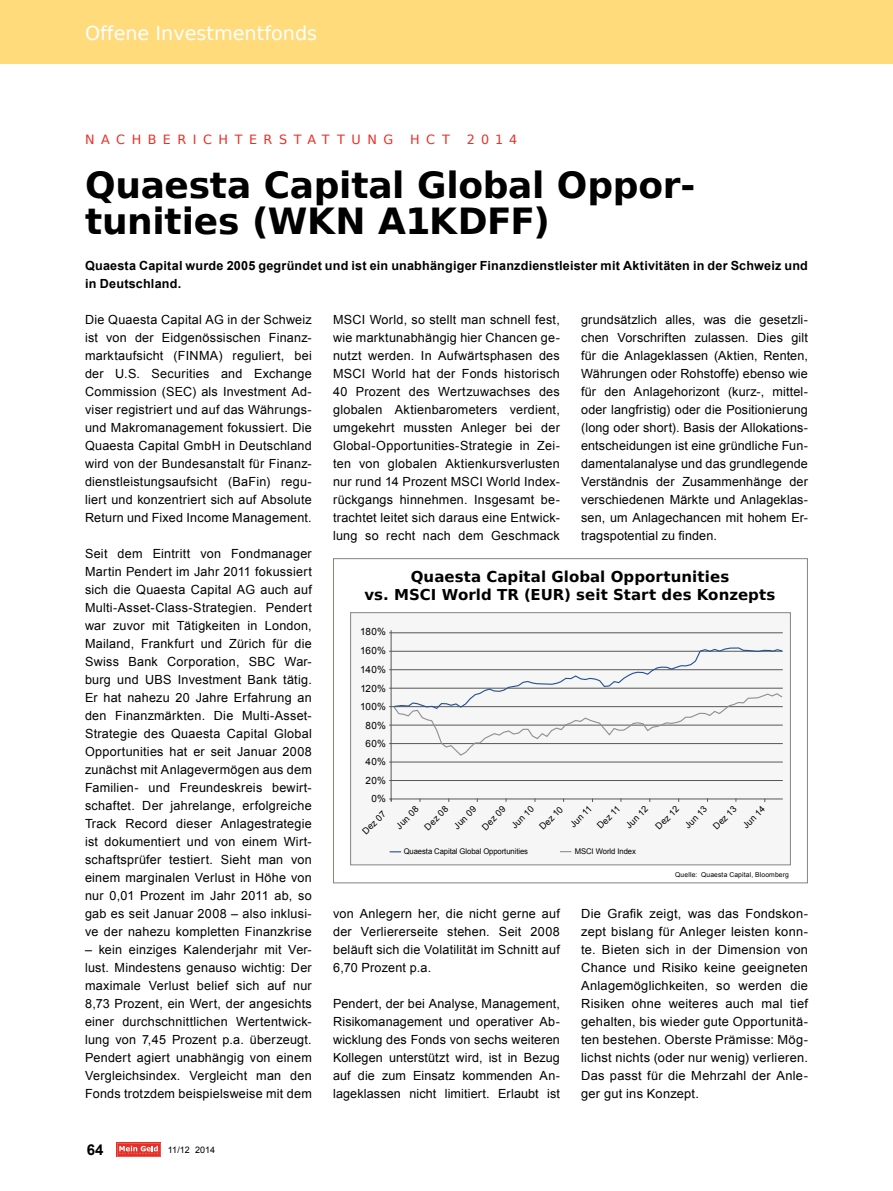
<style>
.page{position:relative;width:893px;height:1191px;background:#fff}
.page>*{position:absolute;margin:0;border:0;box-sizing:border-box;transform-origin:0 0}
.t1{font:700 36px/36px "Bitstream Vera Sans";letter-spacing:-.01em;color:#000}
.t2{font:19.2px "Bitstream Vera Sans";color:#fff}
.t3{font:700 15px/18px "Bitstream Vera Sans";letter-spacing:.005em;color:#000;text-align:center}
.t4{font:700 15px "Arial";color:#000}
.t5{font:12.75px "Bitstream Vera Sans";letter-spacing:.51em;color:#e63027}
.t6{font:12.6px/18px "Arial";letter-spacing:.02em;color:#000;text-align:justify}
.t7{font:700 12.6px/18px "Arial";letter-spacing:.015em;color:#000}
.t8{font:9.9px/18.3px "Arial";letter-spacing:.025em;color:#000}
.t9{font:9px "Arial";color:#000}
.t10{font:7.8px "Arial";letter-spacing:-.01em;color:#000}
.t11{font:6.75px "Arial";letter-spacing:.025em;color:#000}
</style>
<div class="page">
<svg style="left:116px;top:1142px;width:45px;height:15px"></svg>
<svg style="left:117px;top:1143px;width:43px;height:13px"></svg>
<div style="left:0;top:0;width:893px;height:63px;background:#ffdb7c"></div>
<div style="left:333px;top:558px;width:475px;height:325px;border:1px solid #87837c"></div>
<div style="left:350px;top:612px;width:441px;height:253px;background:#f6f6f6;border:1px solid #87837c"></div>
<hr style="left:391px;top:631px;width:1px;height:170px;background:#575756">
<hr style="left:390px;top:798px;width:392px;height:1px;background:#575756">
<hr style="left:390px;top:780px;width:392px;height:1px;background:#575756">
<hr style="left:390px;top:761px;width:392px;height:1px;background:#575756">
<hr style="left:390px;top:743px;width:392px;height:1px;background:#575756">
<hr style="left:390px;top:724px;width:392px;height:1px;background:#575756">
<hr style="left:390px;top:706px;width:392px;height:1px;background:#575756">
<hr style="left:390px;top:688px;width:392px;height:1px;background:#575756">
<hr style="left:390px;top:669px;width:392px;height:1px;background:#575756">
<hr style="left:390px;top:651px;width:392px;height:1px;background:#575756">
<hr style="left:390px;top:632px;width:392px;height:1px;background:#575756">
<svg style="left:392px;top:647px;width:391px;height:109px"></svg>
<h2 class="t2" style="left:85px;top:22px;width:234px">Offene Investmentfonds</h2>
<p class="t5" style="left:85px;top:132px;width:310px">NACHBERICHTERSTATTUNG</p>
<p class="t5" style="left:410px;top:132px;width:41px">HCT</p>
<p class="t5" style="left:467px;top:132px;width:52px">2014</p>
<h1 class="t1" style="left:85px;top:168px;width:612px">Quaesta Capital Global Oppor&shy;tunities (WKN A1KDFF)</h1>
<p class="t7" style="left:85px;top:257px;width:724px">Quaesta Capital wurde 2005 gegründet und ist ein unabhängiger Finanzdienstleister mit Aktivitäten in der Schweiz und in Deutschland.</p>
<p class="t6" style="left:85px;top:311px;width:228px">Die Quaesta Capital AG in der Schweiz ist von der Eidgenössischen Finanz&shy;marktaufsicht (FINMA) reguliert, bei der U.S. Securities and Exchange Commission (SEC) als Investment Ad&shy;viser registriert und auf das Währungs&shy;und Makromanagement fokussiert. Die Quaesta Capital GmbH in Deutschland wird von der Bundesanstalt für Finanz&shy;dienstleistungsaufsicht (BaFin) regu&shy;liert und konzentriert sich auf Absolute Return und Fixed Income Management.</p>
<p class="t6" style="left:85px;top:545px;width:228px">Seit dem Eintritt von Fondmanager Martin Pendert im Jahr 2011 fokussiert sich die Quaesta Capital AG auch auf Multi-Asset-Class-Strategien. Pendert war zuvor mit Tätigkeiten in London, Mailand, Frankfurt und Zürich für die Swiss Bank Corporation, SBC War&shy;burg und UBS Investment Bank tätig.<br>Er hat nahezu 20 Jahre Erfahrung an den Finanzmärkten. Die Multi-Asset-Strategie des Quaesta Capital Global Opportunities hat er seit Januar 2008 zunächst mit Anlagevermögen aus dem Familien- und Freundeskreis bewirt&shy;schaftet. Der jahrelange, erfolgreiche Track Record dieser Anlagestrategie ist dokumentiert und von einem Wirt&shy;schaftsprüfer testiert. Sieht man von einem marginalen Verlust in Höhe von nur 0,01 Prozent im Jahr 2011 ab, so gab es seit Januar 2008 – also inklusi&shy;ve der nahezu kompletten Finanzkrise</p>
<p class="t6" style="left:85px;top:941px;width:228px">– kein einziges Kalenderjahr mit Ver&shy;lust. Mindestens genauso wichtig: Der maximale Verlust belief sich auf nur 8,73 Prozent, ein Wert, der angesichts einer durchschnittlichen Wertentwick&shy;lung von 7,45 Prozent p.a. überzeugt.<br>Pendert agiert unabhängig von einem Vergleichsindex. Vergleicht man den Fonds trotzdem beispielsweise mit dem</p>
<p class="t4" style="left:87px;top:1139px;width:18px">64</p>
<p class="t9" style="left:168px;top:1143px;width:49px">11/12 2014</p>
<p class="t6" style="left:333px;top:311px;width:228px">MSCI World, so stellt man schnell fest, wie marktunabhängig hier Chancen ge&shy;nutzt werden. In Aufwärtsphasen des MSCI World hat der Fonds historisch 40 Prozent des Wertzuwachses des globalen Aktienbarometers verdient, umgekehrt mussten Anleger bei der Global-Opportunities-Strategie in Zei&shy;ten von globalen Aktienkursverlusten nur rund 14 Prozent MSCI World Index&shy;rückgangs hinnehmen. Insgesamt be&shy;trachtet leitet sich daraus eine Entwick&shy;lung so recht nach dem Geschmack</p>
<p class="t6" style="left:581px;top:311px;width:228px">grundsätzlich alles, was die gesetzli&shy;chen Vorschriften zulassen. Dies gilt für die Anlageklassen (Aktien, Renten, Währungen oder Rohstoffe) ebenso wie für den Anlagehorizont (kurz-, mittel&shy;oder langfristig) oder die Positionierung (long oder short). Basis der Allokations&shy;entscheidungen ist eine gründliche Fun&shy;damentalanalyse und das grundlegende Verständnis der Zusammenhänge der verschiedenen Märkte und Anlageklas&shy;sen, um Anlagechancen mit hohem Er&shy;tragspotential zu finden.</p>
<p class="t3" style="left:364px;top:568px;width:413px">Quaesta Capital Global Opportunities<br>vs. MSCI World TR (EUR) seit Start des Konzepts</p>
<p class="t8" style="left:360px;top:623px;width:27px">180%</p>
<p class="t8" style="left:360px;top:660px;width:27px">140%</p>
<p class="t8" style="left:360px;top:642px;width:27px">160%</p>
<p class="t8" style="left:360px;top:679px;width:27px">120%<br>100%</p>
<p class="t8" style="left:365px;top:716px;width:22px">80%</p>
<p class="t8" style="left:365px;top:734px;width:22px">60%</p>
<p class="t8" style="left:366px;top:753px;width:22px">40%</p>
<p class="t8" style="left:366px;top:771px;width:22px">20%</p>
<p class="t9" style="left:360px;top:828px;width:30px;rotate:-45deg">Dez 07</p>
<p class="t9" style="left:393px;top:823px;width:29px;rotate:-45deg">Jun 08</p>
<p class="t9" style="left:422px;top:824px;width:31px;rotate:-45deg">Dez 08</p>
<p class="t9" style="left:451px;top:823px;width:29px;rotate:-45deg">Jun 09</p>
<p class="t9" style="left:479px;top:824px;width:31px;rotate:-45deg">Dez 09</p>
<p class="t9" style="left:509px;top:823px;width:29px;rotate:-45deg">Jun 10</p>
<p class="t9" style="left:537px;top:824px;width:30px;rotate:-45deg">Dez 10</p>
<p class="t9" style="left:567px;top:822px;width:28px;rotate:-45deg">Jun 11</p>
<p class="t9" style="left:594px;top:823px;width:30px;rotate:-45deg">Dez 11</p>
<p class="t9" style="left:623px;top:822px;width:29px;rotate:-45deg">Jun 12</p>
<p class="t9" style="left:653px;top:823px;width:30px;rotate:-45deg">Dez 12</p>
<p class="t9" style="left:682px;top:822px;width:29px;rotate:-45deg">Jun 13</p>
<p class="t9" style="left:710px;top:823px;width:30px;rotate:-45deg">Dez 13</p>
<p class="t9" style="left:740px;top:822px;width:29px;rotate:-45deg">Jun 14</p>
<p class="t8" style="left:371px;top:789px;width:16px">0%</p>
<p class="t10" style="left:404px;top:846px;width:126px">Quaesta Capital Global Opportunities</p>
<p class="t10" style="left:575px;top:846px;width:63px">MSCI World Index</p>
<p class="t11" style="left:675px;top:870px;width:115px">Quelle: Quaesta Capital, Bloomberg</p>
<p class="t6" style="left:333px;top:905px;width:228px">von Anlegern her, die nicht gerne auf der Verliererseite stehen. Seit 2008 beläuft sich die Volatilität im Schnitt auf 6,70 Prozent p.a.</p>
<p class="t6" style="left:333px;top:995px;width:228px">Pendert, der bei Analyse, Management, Risikomanagement und operativer Ab&shy;wicklung des Fonds von sechs weiteren Kollegen unterstützt wird, ist in Bezug auf die zum Einsatz kommenden An&shy;lageklassen nicht limitiert. Erlaubt ist</p>
<p class="t6" style="left:581px;top:905px;width:228px">Die Grafik zeigt, was das Fondskon&shy;zept bislang für Anleger leisten konn&shy;te. Bieten sich in der Dimension von Chance und Risiko keine geeigneten Anlagemöglichkeiten, so werden die Risiken ohne weiteres auch mal tief gehalten, bis wieder gute Opportunitä&shy;ten bestehen. Oberste Prämisse: Mög&shy;lichst nichts (oder nur wenig) verlieren.<br>Das passt für die Mehrzahl der Anle&shy;ger gut ins Konzept.</p>
</div>
